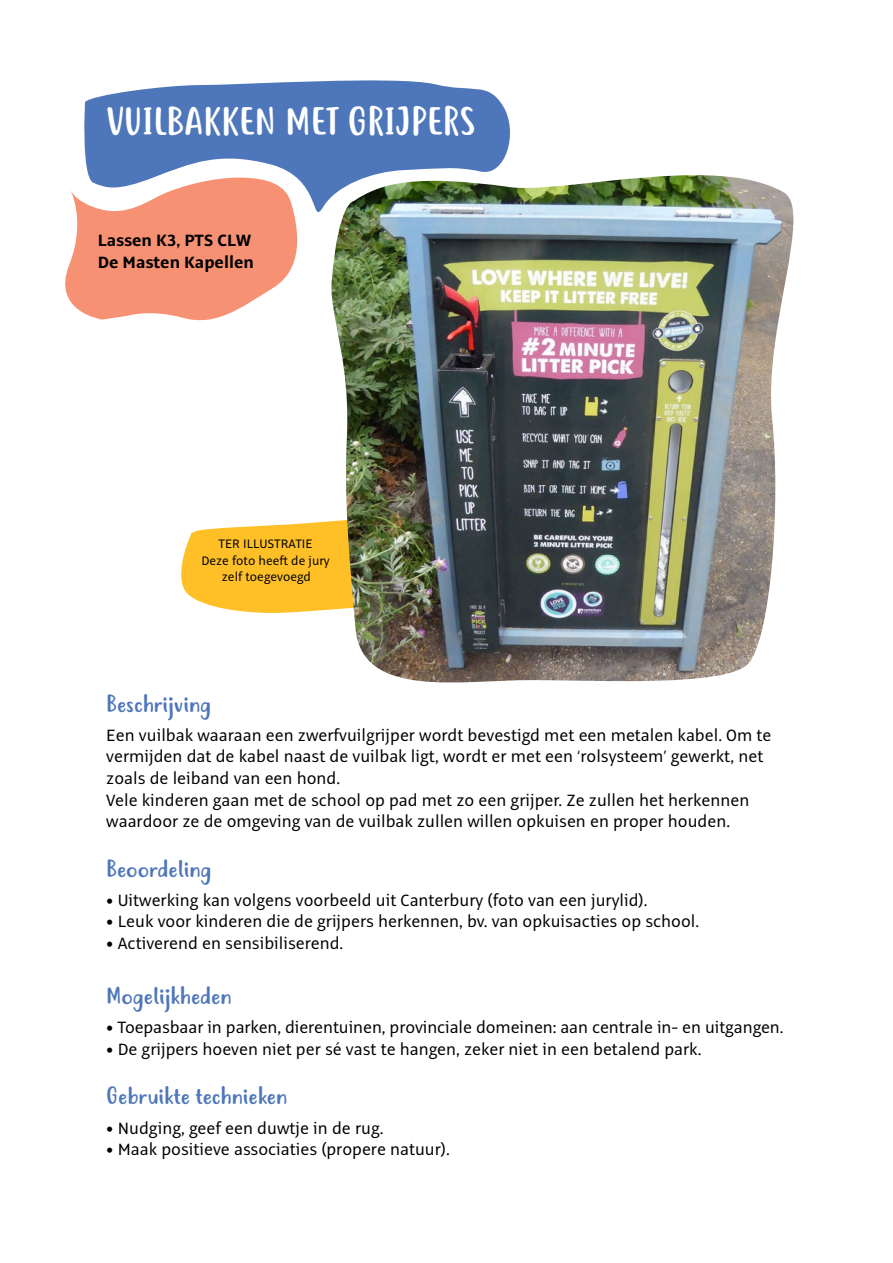
<style>
.page{position:relative;width:893px;height:1263px;background:#fff}
.page>*{position:absolute;margin:0;border:0;box-sizing:border-box;transform-origin:0 0}
.t1{font:37.5px "Justtellmewhat";color:#fff}
.t2{font:22.5px "Justtellmewhat";color:#4e76ba}
.t3{font:18px/21.6px "Alto Pro";color:#000}
.t4{font:700 18px/21.6px "Alto Pro";color:#000}
.t5{font:13.5px/16.2px "Alto Pro";color:#000;text-align:center}
</style>
<div class="page">
<svg style="left:181px;top:521px;width:150px;height:92px;background:#fec841"></svg>
<svg style="left:84px;top:80px;width:426px;height:133px;background:#6587c2"></svg>
<svg style="left:65px;top:177px;width:242px;height:144px"></svg>
<img style="left:331px;top:174px;width:463px;height:509px">
<h1 class="t1" style="left:106px;top:100px;width:371px">VUILBAKKEN MET GRIJPERS</h1>
<p class="t4" style="left:98px;top:230px;width:158px">Lassen K3, PTS CLW<br>De Masten Kapellen</p>
<p class="t5" style="left:201px;top:536px;width:130px">TER ILLUSTRATIE<br>Deze foto heeft de jury zelf toegevoegd</p>
<p class="t2" style="left:106px;top:690px;width:106px">Beschrijving</p>
<p class="t3" style="left:106px;top:724px;width:667px">Een vuilbak waaraan een zwerfvuilgrijper wordt bevestigd met een metalen kabel. Om te vermijden dat de kabel naast de vuilbak ligt, wordt er met een ‘rolsysteem’ gewerkt, net zoals de leiband van een hond.<br>Vele kinderen gaan met de school op pad met zo een grijper. Ze zullen het herkennen waardoor ze de omgeving van de vuilbak zullen willen opkuisen en proper houden.</p>
<p class="t2" style="left:106px;top:855px;width:107px">Beoordeling</p>
<p class="t3" style="left:106px;top:889px;width:543px">• Uitwerking kan volgens voorbeeld uit Canterbury (foto van een jurylid).</p>
<p class="t3" style="left:106px;top:911px;width:594px">• Leuk voor kinderen die de grijpers herkennen, bv. van opkuisacties op school.</p>
<p class="t3" style="left:106px;top:932px;width:239px">• Activerend en sensibiliserend.</p>
<p class="t2" style="left:106px;top:982px;width:127px">Mogelijkheden</p>
<p class="t3" style="left:106px;top:1017px;width:679px">• Toepasbaar in parken, dierentuinen, provinciale domeinen: aan centrale in- en uitgangen.</p>
<p class="t3" style="left:106px;top:1038px;width:597px">• De grijpers hoeven niet per sé vast te hangen, zeker niet in een betalend park.</p>
<p class="t2" style="left:106px;top:1082px;width:182px">Gebruikte technieken</p>
<p class="t3" style="left:106px;top:1117px;width:279px">• Nudging, geef een duwtje in de rug.</p>
<p class="t3" style="left:106px;top:1138px;width:345px">• Maak positieve associaties (propere natuur).</p>
</div>
